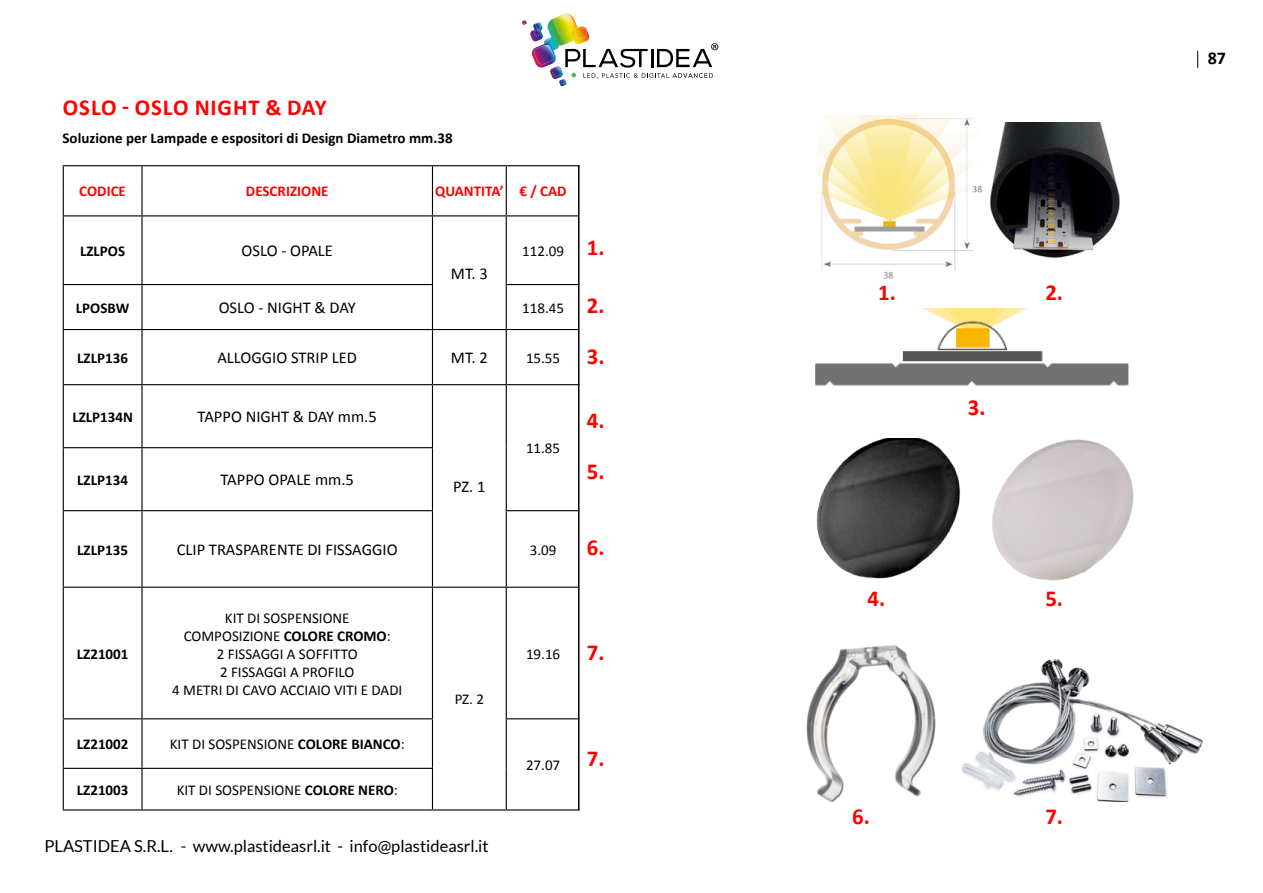
<style>
.page{position:relative;width:1263px;height:893px;background:#fff}
.page>*{position:absolute;margin:0;border:0;box-sizing:border-box;transform-origin:0 0}
.t1{font:700 22.8px "Calibri";letter-spacing:.04em;color:#f00}
.t2{font:700 18px "Calibri";color:#000}
.t3{font:16.5px "Calibri";color:#000}
.t4{font:16.5px "Lato";color:#000}
.t5{font:15px/18px "Calibri";color:#000;text-align:center}
.t6{font:700 15px "Calibri";color:#000}
.t7{font:700 15px "Calibri";color:#f00}
.s1{font-weight:700}
</style>
<div class="page">
<svg style="left:1197px;top:51px;width:1px;height:17px"></svg>
<svg style="left:522px;top:14px;width:196px;height:70px"></svg>
<svg style="left:64px;top:166px;width:516px;height:644px"></svg>
<svg style="left:63px;top:166px;width:1px;height:49px"></svg>
<hr style="left:63px;top:165px;width:80px;height:1px;background:#000">
<hr style="left:143px;top:165px;width:289px;height:1px;background:#000">
<hr style="left:432px;top:165px;width:74px;height:1px;background:#000">
<hr style="left:506px;top:165px;width:73px;height:1px;background:#000">
<hr style="left:63px;top:216px;width:1px;height:68px;background:#000">
<hr style="left:63px;top:215px;width:79px;height:1px;background:#000">
<hr style="left:142px;top:215px;width:290px;height:1px;background:#000">
<hr style="left:432px;top:215px;width:74px;height:1px;background:#000">
<hr style="left:506px;top:215px;width:73px;height:1px;background:#000">
<hr style="left:141px;top:166px;width:2px;height:25px;background:#000">
<hr style="left:141px;top:191px;width:2px;height:24px;background:#000">
<svg style="left:432px;top:166px;width:1px;height:49px"></svg>
<svg style="left:506px;top:166px;width:1px;height:49px"></svg>
<hr style="left:141px;top:216px;width:2px;height:68px;background:#000">
<hr style="left:432px;top:216px;width:1px;height:68px;background:#000">
<hr style="left:506px;top:216px;width:1px;height:68px;background:#000">
<hr style="left:63px;top:284px;width:79px;height:1px;background:#000">
<hr style="left:142px;top:284px;width:291px;height:1px;background:#000">
<hr style="left:63px;top:285px;width:1px;height:44px;background:#000">
<hr style="left:506px;top:284px;width:73px;height:1px;background:#000">
<hr style="left:141px;top:285px;width:2px;height:44px;background:#000">
<hr style="left:432px;top:285px;width:1px;height:44px;background:#000">
<hr style="left:506px;top:285px;width:1px;height:44px;background:#000">
<hr style="left:63px;top:330px;width:1px;height:54px;background:#000">
<hr style="left:63px;top:329px;width:79px;height:1px;background:#000">
<hr style="left:142px;top:329px;width:290px;height:1px;background:#000">
<hr style="left:141px;top:330px;width:2px;height:54px;background:#000">
<hr style="left:432px;top:330px;width:1px;height:54px;background:#000">
<hr style="left:432px;top:329px;width:74px;height:1px;background:#000">
<hr style="left:506px;top:329px;width:73px;height:1px;background:#000">
<hr style="left:506px;top:330px;width:1px;height:54px;background:#000">
<hr style="left:63px;top:384px;width:79px;height:1px;background:#000">
<hr style="left:142px;top:384px;width:290px;height:1px;background:#000">
<hr style="left:432px;top:384px;width:74px;height:1px;background:#000">
<hr style="left:506px;top:384px;width:73px;height:1px;background:#000">
<hr style="left:63px;top:447px;width:79px;height:1px;background:#000">
<hr style="left:142px;top:447px;width:291px;height:1px;background:#000">
<hr style="left:63px;top:385px;width:1px;height:62px;background:#000">
<hr style="left:63px;top:448px;width:1px;height:62px;background:#000">
<hr style="left:141px;top:385px;width:2px;height:62px;background:#000">
<hr style="left:432px;top:385px;width:1px;height:62px;background:#000">
<hr style="left:506px;top:385px;width:1px;height:63px;background:#000">
<hr style="left:506px;top:448px;width:1px;height:62px;background:#000">
<hr style="left:141px;top:448px;width:2px;height:62px;background:#000">
<hr style="left:432px;top:448px;width:1px;height:63px;background:#000">
<hr style="left:63px;top:511px;width:1px;height:76px;background:#000">
<hr style="left:63px;top:510px;width:79px;height:1px;background:#000">
<hr style="left:142px;top:510px;width:290px;height:1px;background:#000">
<hr style="left:141px;top:511px;width:2px;height:76px;background:#000">
<hr style="left:432px;top:511px;width:1px;height:76px;background:#000">
<hr style="left:506px;top:510px;width:73px;height:1px;background:#000">
<hr style="left:506px;top:511px;width:1px;height:76px;background:#000">
<hr style="left:63px;top:588px;width:1px;height:130px;background:#000">
<hr style="left:141px;top:588px;width:2px;height:130px;background:#000">
<hr style="left:432px;top:588px;width:1px;height:130px;background:#000">
<hr style="left:506px;top:588px;width:1px;height:130px;background:#000">
<hr style="left:63px;top:587px;width:79px;height:1px;background:#000">
<hr style="left:142px;top:587px;width:290px;height:1px;background:#000">
<hr style="left:432px;top:587px;width:74px;height:1px;background:#000">
<hr style="left:506px;top:587px;width:73px;height:1px;background:#000">
<hr style="left:63px;top:718px;width:79px;height:1px;background:#000">
<hr style="left:142px;top:718px;width:291px;height:1px;background:#000">
<hr style="left:506px;top:718px;width:73px;height:1px;background:#000">
<hr style="left:63px;top:719px;width:1px;height:49px;background:#000">
<hr style="left:141px;top:719px;width:2px;height:49px;background:#000">
<hr style="left:432px;top:719px;width:1px;height:49px;background:#000">
<hr style="left:506px;top:719px;width:1px;height:49px;background:#000">
<hr style="left:506px;top:768px;width:1px;height:41px;background:#000">
<hr style="left:63px;top:769px;width:1px;height:40px;background:#000">
<hr style="left:141px;top:769px;width:2px;height:40px;background:#000">
<hr style="left:432px;top:769px;width:1px;height:40px;background:#000">
<hr style="left:63px;top:768px;width:79px;height:1px;background:#000">
<hr style="left:142px;top:768px;width:291px;height:1px;background:#000">
<hr style="left:63px;top:809px;width:79px;height:1px;background:#000">
<hr style="left:142px;top:809px;width:290px;height:1px;background:#000">
<hr style="left:432px;top:809px;width:74px;height:1px;background:#000">
<hr style="left:506px;top:809px;width:73px;height:1px;background:#000">
<hr style="left:578px;top:165px;width:1px;height:645px;background:#000">
<img style="left:817px;top:116px;width:165px;height:163px">
<img style="left:990px;top:123px;width:130px;height:134px">
<img style="left:815px;top:308px;width:314px;height:78px">
<img style="left:816px;top:438px;width:145px;height:141px">
<img style="left:992px;top:439px;width:142px;height:142px">
<img style="left:806px;top:645px;width:130px;height:157px">
<img style="left:962px;top:658px;width:241px;height:144px">
<h1 class="t1" style="left:63px;top:93px;width:265px">OSLO - OSLO NIGHT &amp; DAY</h1>
<p class="t6" style="left:63px;top:128px;width:392px">Soluzione per Lampade e espositori di Design Diametro mm.38</p>
<p class="t7" style="left:79px;top:182px;width:48px">CODICE</p>
<p class="t7" style="left:246px;top:182px;width:84px">DESCRIZIONE</p>
<p class="t7" style="left:435px;top:182px;width:133px">QUANTITA’ € / CAD</p>
<p class="t6" style="left:80px;top:241px;width:47px">LZLPOS</p>
<p class="t3" style="left:242px;top:240px;width:93px">OSLO - OPALE</p>
<p class="t3" style="left:451px;top:263px;width:38px">MT. 3</p>
<p class="t5" style="left:522px;top:242px;width:43px">112.09</p>
<p class="t6" style="left:76px;top:298px;width:55px">LPOSBW</p>
<p class="t3" style="left:219px;top:297px;width:139px">OSLO - NIGHT &amp; DAY</p>
<p class="t5" style="left:522px;top:299px;width:43px">118.45</p>
<p class="t6" style="left:77px;top:348px;width:52px">LZLP136</p>
<p class="t3" style="left:217px;top:347px;width:141px">ALLOGGIO STRIP LED</p>
<p class="t3" style="left:451px;top:347px;width:38px">MT. 2</p>
<p class="t5" style="left:526px;top:349px;width:36px">15.55</p>
<p class="t6" style="left:72px;top:407px;width:62px">LZLP134N</p>
<p class="t3" style="left:198px;top:406px;width:181px">TAPPO NIGHT &amp; DAY mm.5</p>
<p class="t6" style="left:77px;top:470px;width:52px">LZLP134</p>
<p class="t3" style="left:221px;top:469px;width:135px">TAPPO OPALE mm.5</p>
<p class="t3" style="left:453px;top:476px;width:34px">PZ. 1</p>
<p class="t5" style="left:526px;top:439px;width:36px">11.85</p>
<p class="t6" style="left:77px;top:540px;width:52px">LZLP135</p>
<p class="t3" style="left:177px;top:539px;width:222px">CLIP TRASPARENTE DI FISSAGGIO</p>
<p class="t5" style="left:530px;top:541px;width:28px">3.09</p>
<h1 class="t1" style="left:587px;top:233px;width:19px">1.</h1>
<h1 class="t1" style="left:587px;top:291px;width:19px">2.</h1>
<h1 class="t1" style="left:587px;top:342px;width:19px">3.</h1>
<h1 class="t1" style="left:587px;top:406px;width:19px">4.</h1>
<h1 class="t1" style="left:587px;top:457px;width:19px">5.</h1>
<h1 class="t1" style="left:587px;top:532px;width:19px">6.</h1>
<p class="t6" style="left:77px;top:644px;width:53px">LZ21001</p>
<p class="t5" style="left:172px;top:609px;width:232px">KIT DI SOSPENSIONE<br>COMPOSIZIONE <span class="s1">COLORE CROMO</span>:<br>2 FISSAGGI A SOFFITTO<br>2 FISSAGGI A PROFILO<br>4 METRI DI CAVO ACCIAIO VITI E DADI</p>
<p class="t6" style="left:77px;top:735px;width:53px">LZ21002</p>
<p class="t5" style="left:170px;top:735px;width:236px">KIT DI SOSPENSIONE <span class="s1">COLORE BIANCO</span>:</p>
<p class="t6" style="left:77px;top:780px;width:53px">LZ21003</p>
<p class="t5" style="left:177px;top:781px;width:223px">KIT DI SOSPENSIONE <span class="s1">COLORE NERO</span>:</p>
<p class="t5" style="left:455px;top:690px;width:31px">PZ. 2</p>
<p class="t4" style="left:44px;top:837px;width:446px">PLASTIDEA S.R.L. - www.plastideasrl.it - info@plastideasrl.it</p>
<p class="t5" style="left:526px;top:645px;width:36px">19.16</p>
<h1 class="t1" style="left:587px;top:638px;width:19px">7.</h1>
<p class="t5" style="left:526px;top:756px;width:36px">27.07</p>
<h1 class="t1" style="left:587px;top:744px;width:19px">7.</h1>
<p class="t2" style="left:1208px;top:47px;width:20px">87</p>
<h1 class="t1" style="left:878px;top:278px;width:19px">1.</h1>
<h1 class="t1" style="left:1045px;top:278px;width:19px">2.</h1>
<h1 class="t1" style="left:968px;top:392px;width:19px">3.</h1>
<h1 class="t1" style="left:867px;top:584px;width:19px">4.</h1>
<h1 class="t1" style="left:1045px;top:584px;width:19px">5.</h1>
<h1 class="t1" style="left:852px;top:802px;width:19px">6.</h1>
<h1 class="t1" style="left:1045px;top:802px;width:19px">7.</h1>
</div>
